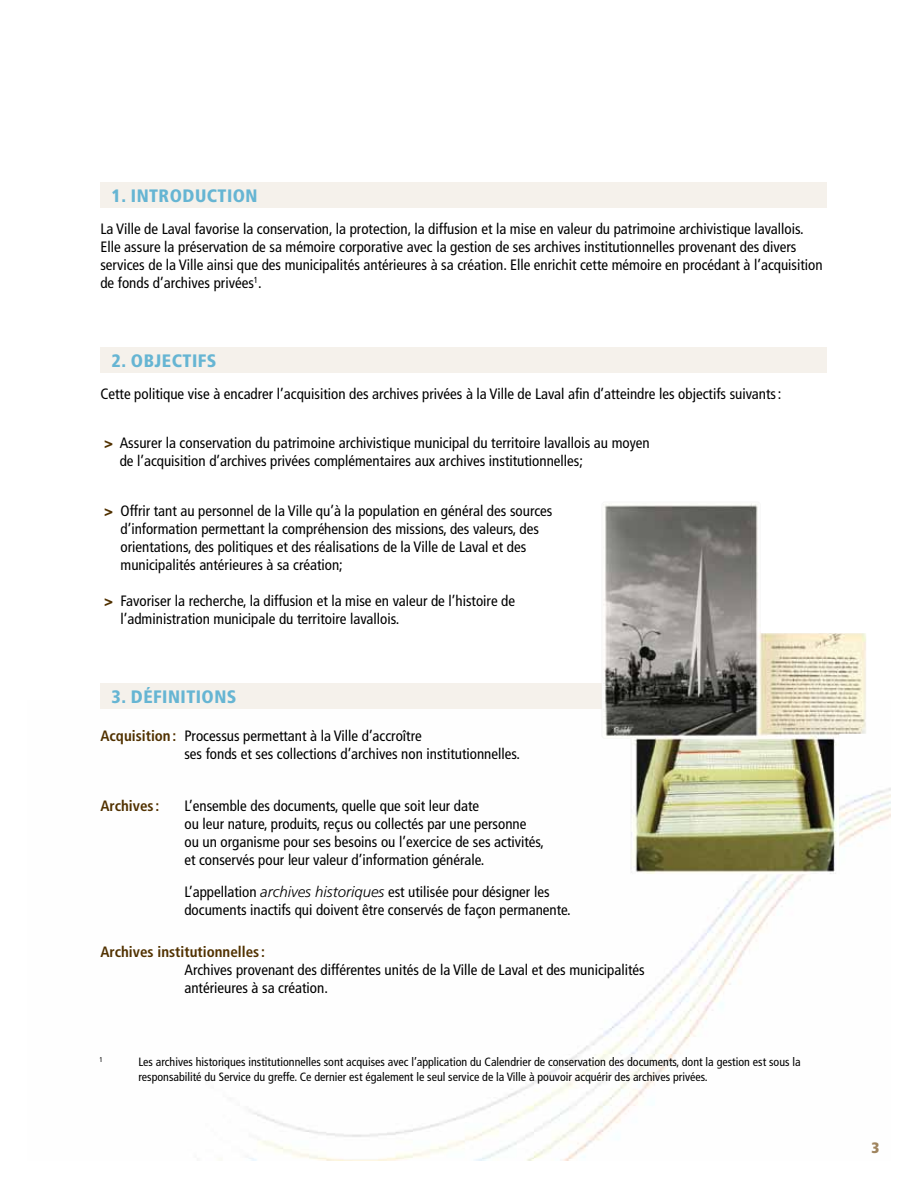
<style>
.page{position:relative;width:918px;height:1188px;background:#fff}
.page>*{position:absolute;margin:0;border:0;box-sizing:border-box;transform-origin:0 0}
.t1{font:900 condensed 18px "Frutiger";letter-spacing:.025em;color:#66b5d3}
.t2{font:condensed 15px/18px "Frutiger";color:#000}
.t3{font:700 condensed 15px "Frutiger";color:#513100}
.t4{font:900 condensed 15px "Frutiger";color:#9f845e}
.t5{font:condensed 12px/15px "Frutiger";color:#000}
.t6{font:condensed 7.05px "Frutiger";color:#000}
.s1{font-weight:900;color:#513100}
.s2{font-weight:700;color:#513100}
.s3{font-weight:300;font-style:italic;font-stretch:normal}
.s4{font-size:12px}
</style>
<div class="page">
<img style="left:249px;top:788px;width:642px;height:373px">
<div style="left:100px;top:183px;width:727px;height:25px;background:#f5f1eb"></div>
<div style="left:100px;top:348px;width:727px;height:25px;background:#f5f1eb"></div>
<div style="left:100px;top:684px;width:727px;height:25px;background:#f5f1eb"></div>
<img style="left:602px;top:503px;width:264px;height:371px">
<p class="t1" style="left:112px;top:185px;width:148px">1. INTRODUCTION</p>
<p class="t2" style="left:100px;top:219px;width:724px">La Ville de Laval favorise la conservation, la protection, la diffusion et la mise en valeur du patrimoine archivistique lavallois.<br>Elle assure la préservation de sa mémoire corporative avec la gestion de ses archives institutionnelles provenant des divers services de la Ville ainsi que des municipalités antérieures à sa création. Elle enrichit cette mémoire en procédant à l’acquisition de fonds d’archives privées<sup>1</sup>.</p>
<p class="t1" style="left:112px;top:350px;width:60px">2. OBJECTI</p>
<p class="t1" style="left:198px;top:350px;width:19px">FS</p>
<p class="t2" style="left:100px;top:384px;width:683px">Cette politique vise à encadrer l’acquisition des archives privées à la Ville de Laval afin d’atteindre les objectifs suivants:</p>
<p class="t2" style="left:120px;top:434px;width:532px;text-indent:-15px"><span class="s1">&gt;</span> Assurer la conservation du patrimoine archivistique municipal du territoire lavallois au moyen de l’acquisition d’archives privées complémentaires aux archives institutionnelles;</p>
<p class="t2" style="left:121px;top:501px;width:433px;text-indent:-16px"><span class="s1">&gt;</span> Offrir tant au personnel de la Ville qu’à la population en général des sources d’information permettant la compréhension des missions, des valeurs, des orientations, des politiques et des réalisations de la Ville de Laval et des municipalités antérieures à sa création;</p>
<p class="t2" style="left:121px;top:591px;width:396px;text-indent:-16px"><span class="s1">&gt;</span> Favoriser la recherche, la diffusion et la mise en valeur de l’histoire de l’administration municipale du territoire lavallois.</p>
<p class="t1" style="left:112px;top:686px;width:125px">3. DÉFINITIONS</p>
<p class="t2" style="left:184px;top:727px;width:337px;text-indent:-84px"><span class="s2">Acquisition:</span> Processus permettant à la Ville d’accroître<br>ses fonds et ses collections d’archives non institutionnelles.</p>
<p class="t3" style="left:100px;top:797px;width:60px">Archives :</p>
<p class="t2" style="left:184px;top:797px;width:361px">L’ensemble des documents, quelle que soit leur date<br>ou leur nature, produits, reçus ou collectés par une personne ou un organisme pour ses besoins ou l’exercice de ses activités, et conservés pour leur valeur d’information générale.</p>
<p class="t2" style="left:184px;top:882px;width:388px">L’appellation <span class="s3">archives historiques</span> est utilisée pour désigner les documents inactifs qui doivent être conservés de façon permanente.</p>
<p class="t3" style="left:100px;top:943px;width:166px">Archives institutionnelles :</p>
<p class="t2" style="left:184px;top:961px;width:462px">Archives provenant des différentes unités de la Ville de Laval et des municipalités antérieures à sa création.</p>
<p class="t5" style="left:138px;top:1055px;width:664px;text-indent:5px">es archives historiques institutionnelles sont acquises avec l’application du Calendrier de conservation des documents, dont la gestion est sous la responsabilité du Service du greffe. Ce dernier est également le seul service de la Ville à pouvoir acquérir des archives privées.</p>
<p class="t6" style="left:99px;top:1056px;width:20px">1 <span class="s4">L</span></p>
<p class="t4" style="left:872px;top:1139px;width:9px">3</p>
</div>
